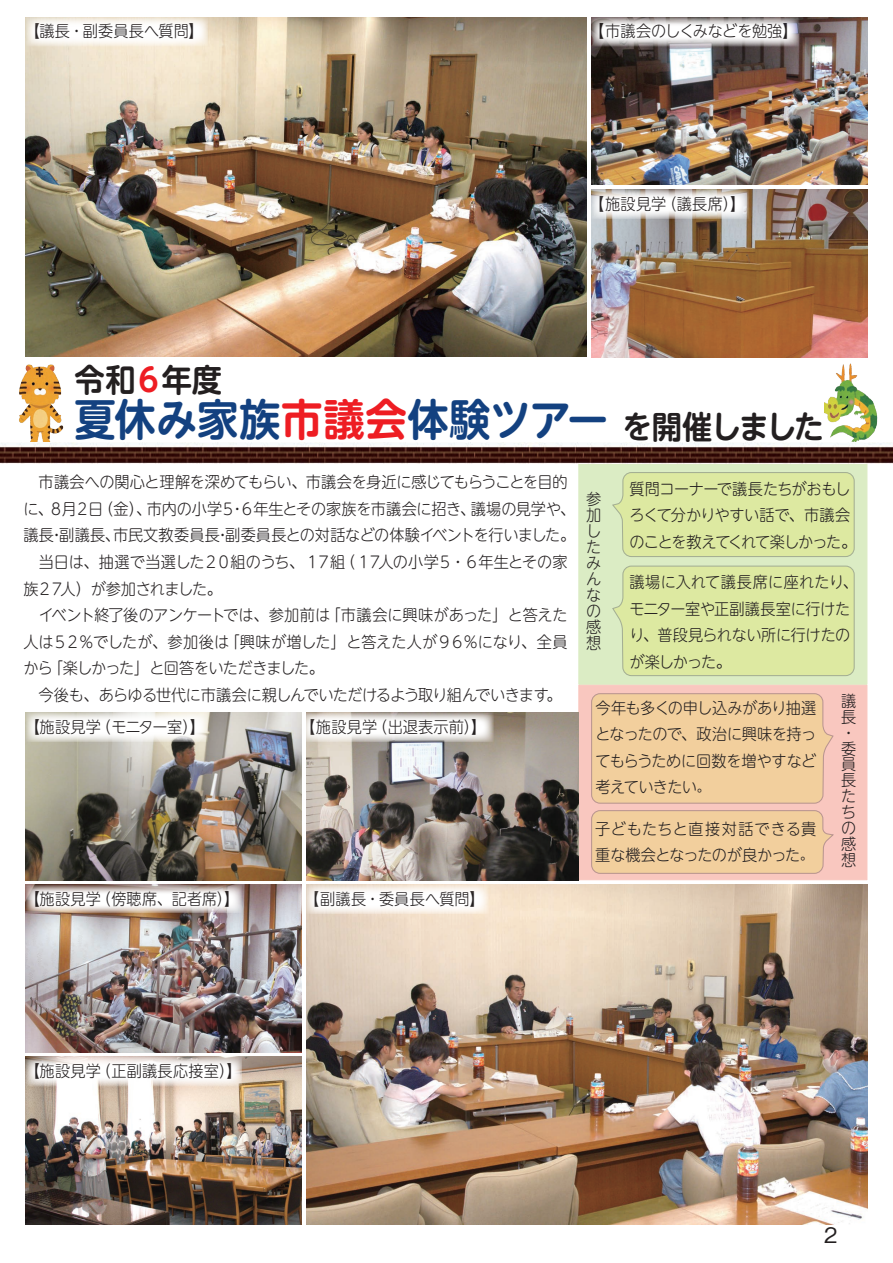
<style>
.page{position:relative;width:893px;height:1263px;background:#fff}
.page>*{position:absolute;margin:0;border:0;box-sizing:border-box;transform-origin:0 0}
.t1{font:700 43.65px "UD Shin M Go Pro De";letter-spacing:.005em;color:#134180;scale:.95 1}
.t2{font:700 31.95px "UD Shin M Go Pro De";letter-spacing:-.065em;color:#231f20;scale:.95 1}
.t3{font:500 21.3px "Gothic BBB Pro";color:#231f20}
.t4{font:300 15.9px/15.9px "UD Shin M Go Pro";letter-spacing:-.015em;color:#231f20;scale:.95 1}
.t5{font:300 15.9px/26.5px "UD Shin M Go Pro";letter-spacing:-.04em;color:#231f20;scale:.95 1}
.t6{font:300 15.9px "UD Shin M Go Pro";letter-spacing:.01em;color:#231f20;scale:.95 1}
.t7{font:300 15.9px/26.5px "UD Shin M Go Pro";letter-spacing:-.045em;color:#231f20;scale:.95 1}
.t8{font:300 15.9px/26.5px "UD Shin M Go Pro";letter-spacing:-.05em;color:#231f20;scale:.95 1}
.t9{font:300 15.9px "UD Shin M Go Pro";letter-spacing:.005em;color:#231f20;scale:.95 1}
.t10{font:300 15.9px "UD Shin M Go Pro";letter-spacing:.035em;color:#231f20;scale:.95 1}
.t11{font:300 15.9px "UD Shin M Go Pro";letter-spacing:-.035em;color:#231f20;scale:.95 1}
.t12{font:300 15.9px "UD Shin M Go Pro";letter-spacing:.015em;color:#231f20;scale:.95 1}
.t13{font:300 12.75px "UD Shin M Go Pro";color:#231f20;scale:.95 1}
.s1{color:#ee1d23}
</style>
<div class="page">
<img style="left:591px;top:17px;width:276px;height:168px">
<svg style="left:591px;top:17px;width:208px;height:30px"></svg>
<img style="left:591px;top:189px;width:276px;height:168px">
<svg style="left:591px;top:189px;width:157px;height:30px"></svg>
<img style="left:26px;top:712px;width:276px;height:168px">
<svg style="left:26px;top:712px;width:182px;height:30px"></svg>
<img style="left:26px;top:884px;width:276px;height:168px">
<svg style="left:26px;top:884px;width:216px;height:29px"></svg>
<img style="left:26px;top:1057px;width:276px;height:168px">
<svg style="left:26px;top:1057px;width:216px;height:29px"></svg>
<img style="left:26px;top:17px;width:561px;height:340px">
<svg style="left:26px;top:17px;width:182px;height:30px"></svg>
<svg style="left:298px;top:884px;width:4px;height:30px"></svg>
<img style="left:19px;top:364px;width:45px;height:78px">
<img style="left:825px;top:363px;width:53px;height:79px">
<div style="left:578px;top:685px;width:289px;height:195px;background:#f9c7bf"></div>
<svg style="left:591px;top:693px;width:242px;height:181px;background:#f0cc9e"></svg>
<div style="left:578px;top:463px;width:289px;height:222px;background:#dbecc4;border:1px solid #b8d989"></div>
<svg style="left:612px;top:565px;width:243px;height:111px;background:#dbe8a2"></svg>
<svg style="left:612px;top:472px;width:243px;height:85px;background:#dbe7a1"></svg>
<div style="left:578px;top:476px;width:30px;height:189px;background:#dbecc4"></div>
<img style="left:306px;top:712px;width:272px;height:168px">
<svg style="left:306px;top:712px;width:187px;height:30px"></svg>
<img style="left:0;top:442px;width:893px;height:21px">
<img style="left:306px;top:884px;width:561px;height:341px">
<svg style="left:306px;top:884px;width:183px;height:30px"></svg>
<p class="t6" style="left:24px;top:19px;width:190px">【議長・副委員長へ質問【</p>
<h2 class="t2" style="left:74px;top:353px;width:157px">令和<span class="s1">６</span>年度</h2>
<p class="t4" style="left:590px;top:23px;width:220px">【市議会のしくみなどを勉強【</p>
<p class="t4" style="left:590px;top:195px;width:82px">【施設見学</p>
<p class="t4" style="left:662px;top:195px;width:89px">（議長席【(</p>
<h1 class="t1" style="left:74px;top:384px;width:564px">夏休み家族<span class="s1">市議会</span>体験ツアー</h1>
<h2 class="t2" style="left:622px;top:401px;width:214px">を開催しました</h2>
<p class="t4" style="left:471px;top:468px;width:111px;line-height:26.5px;text-indent:-448px">　市議会への関心と理解を深めてもらい、市議会を身近に感じてもらうことを目的議場の見学や、</p>
<p class="t4" style="left:98px;top:500px;width:57px">（金）、</p>
<p class="t4" style="left:239px;top:500px;width:250px">６年生とその家族を市議会に招き、</p>
<p class="t4" style="left:147px;top:500px;width:105px">市内の小学・５</p>
<p class="t4" style="left:48px;top:500px;width:59px">８月２日</p>
<p class="t4" style="left:23px;top:500px;width:33px">に、</p>
<p class="t4" style="left:113px;top:526px;width:488px">市民文教委員長副委員長との対話などの体験イベントを行いました。</p>
<p class="t4" style="left:23px;top:526px;width:103px">議長副議長、</p>
<p class="t4" style="left:49px;top:526px;width:17px">・</p>
<p class="t4" style="left:215px;top:526px;width:17px">・</p>
<p class="t4" style="left:341px;top:553px;width:46px">（１７</p>
<p class="t4" style="left:379px;top:553px;width:201px">人の小学５・６年生とその家</p>
<p class="t4" style="left:60px;top:548px;width:301px;line-height:26.5px;text-indent:-37px">　当日は、抽選で当選した２０組のうち、１７組人）が参加されました。</p>
<p class="t4" style="left:23px;top:580px;width:45px">族２７</p>
<p class="t9" style="left:325px;top:602px;width:257px">「市議会に興味があった」と答えた</p>
<p class="t4" style="left:224px;top:601px;width:363px;line-height:26.5px;text-indent:-201px">　イベント終了後のアンケートでは、参加前は<br>「興味が増した」と答えた人が９６％になり、全員</p>
<p class="t7" style="left:48px;top:627px;width:292px;text-indent:-24px">人は５２％でしたが、参加後は<br>「楽しかった」と回答をいただきました。</p>
<p class="t5" style="left:23px;top:654px;width:568px">から<br>　今後も、あらゆる世代に市議会に親しんでいただけるよう取り組んでいきます。</p>
<p class="t4" style="left:24px;top:718px;width:82px">【施設見学</p>
<p class="t4" style="left:96px;top:718px;width:116px">（モニター室【(</p>
<p class="t4" style="left:301px;top:718px;width:82px">【施設見学</p>
<p class="t4" style="left:373px;top:718px;width:121px">（出退表示前【(</p>
<p class="t4" style="left:24px;top:890px;width:82px">【施設見学</p>
<p class="t4" style="left:96px;top:890px;width:152px">（傍聴席、記者席【(</p>
<p class="t6" style="left:296px;top:886px;width:191px">【副議長・委員長へ質問【</p>
<p class="t6" style="left:305px;top:886px;width:191px">【副議長・委員長へ質問【</p>
<p class="t4" style="left:586px;top:490px;width:17px;text-align:justify">参加したみんなの感想</p>
<p class="t4" style="left:629px;top:480px;width:234px">質問コーナーで議長たちがおもし</p>
<p class="t8" style="left:629px;top:501px;width:241px">ろくて分かりやすい話で、市議会のことを教えてくれて楽しかった。</p>
<p class="t4" style="left:629px;top:568px;width:242px;line-height:26.5px">議場に入れて議長席に座れたり、モニター室や正副議長室に行けたり、普段見られない所に行けたのが楽しかった。</p>
<p class="t4" style="left:595px;top:693px;width:234px;line-height:26.5px;text-align:justify">今年も多くの申し込みがあり抽選となったので、政治に興味を持ってもらうために回数を増やすなど</p>
<p class="t13" style="left:697px;top:777px;width:14px">。</p>
<p class="t5" style="left:595px;top:773px;width:109px">考えていきたい</p>
<p class="t10" style="left:595px;top:816px;width:234px">子どもたちと直接対話できる貴</p>
<p class="t13" style="left:800px;top:845px;width:14px">。</p>
<p class="t11" style="left:595px;top:842px;width:217px">重な機会となったのが良かった</p>
<p class="t4" style="left:841px;top:692px;width:17px">議長</p>
<p class="t4" style="left:841px;top:724px;width:11px">・</p>
<p class="t4" style="left:841px;top:740px;width:17px;text-align:justify">委員長たちの感想</p>
<p class="t4" style="left:24px;top:1062px;width:82px">【施設見学</p>
<p class="t12" style="left:96px;top:1058px;width:155px">（正副議長応接室【(</p>
<h3 class="t3" style="left:824px;top:1218px;width:15px">2</h3>
</div>
